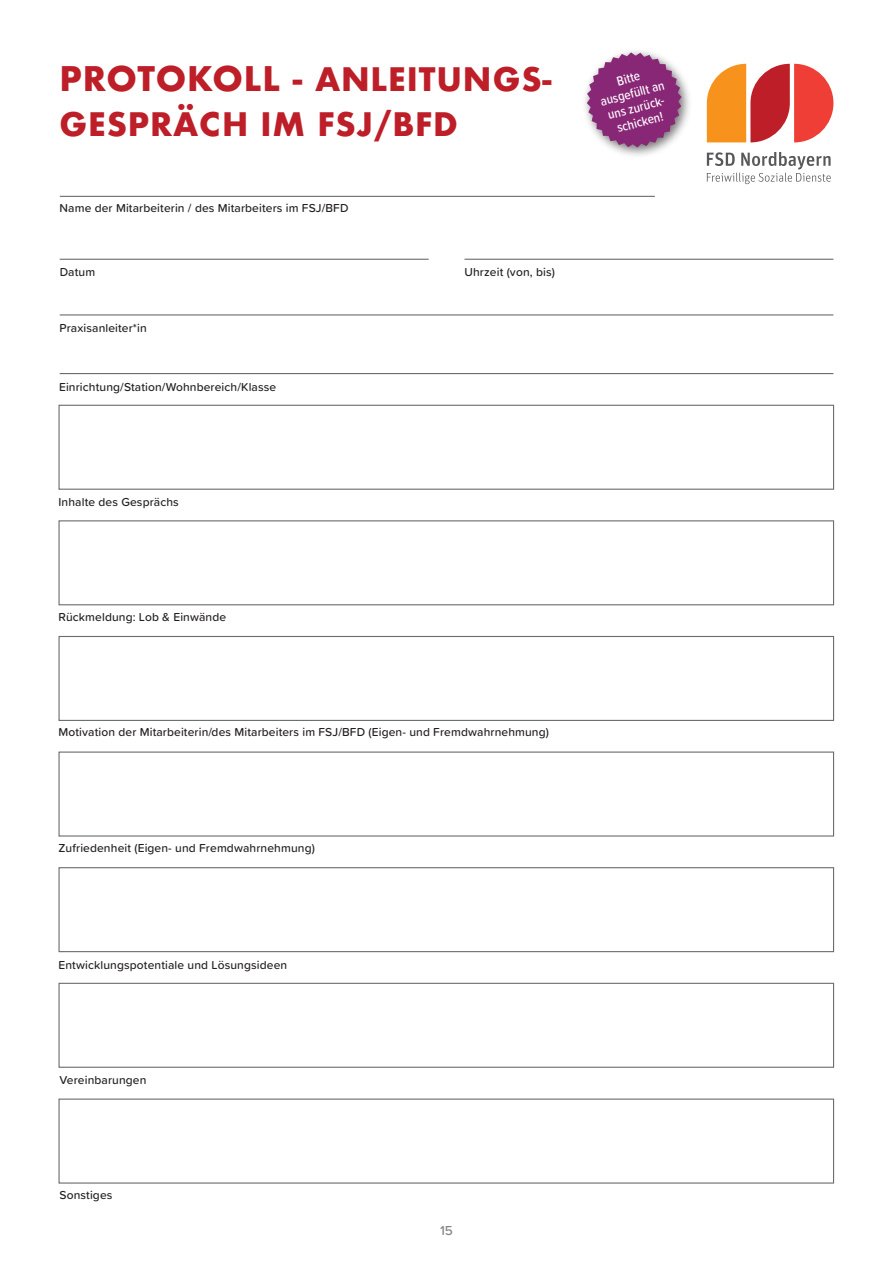
<style>
.page{position:relative;width:893px;height:1263px;background:#fff}
.page>*{position:absolute;margin:0;border:0;box-sizing:border-box;transform-origin:0 0}
.t1{font:700 31.5px/45px "Futura";letter-spacing:.025em;color:#bd1e28}
.t2{font:500 13.5px/15px "Proxima Soft Cond";color:#fff;text-align:center}
.t3{font:500 13.5px "Proxima Soft";color:#808285}
.t4{font:500 12px "Proxima Soft";letter-spacing:.01em;color:#231f20}
.s1{font-size:33px}
</style>
<div class="page">
<svg style="left:707px;top:64px;width:126px;height:78px"></svg>
<svg style="left:707px;top:152px;width:124px;height:32px"></svg>
<div style="left:581px;top:47px;width:112px;height:112px;background:#231f20;opacity:.62"></div>
<svg style="left:587px;top:52px;width:95px;height:96px;background:#a15a94"></svg>
<hr style="left:60px;top:196px;width:595px;height:1px;background:#6c6d70">
<hr style="left:60px;top:259px;width:369px;height:1px;background:#6c6d70">
<hr style="left:60px;top:314px;width:773px;height:1px;background:#6c6d70">
<hr style="left:60px;top:373px;width:773px;height:1px;background:#6c6d70">
<hr style="left:464px;top:259px;width:369px;height:1px;background:#6c6d70">
<div style="left:58px;top:405px;width:776px;height:85px;border:1px solid #6c6d70"></div>
<div style="left:58px;top:520px;width:776px;height:85px;border:1px solid #6c6d70"></div>
<div style="left:58px;top:636px;width:776px;height:85px;border:1px solid #6c6d70"></div>
<div style="left:58px;top:751px;width:776px;height:85px;border:1px solid #6c6d70"></div>
<div style="left:58px;top:867px;width:776px;height:85px;border:1px solid #6c6d70"></div>
<div style="left:58px;top:983px;width:776px;height:85px;border:1px solid #6c6d70"></div>
<div style="left:58px;top:1098px;width:776px;height:85px;border:1px solid #6c6d70"></div>
<h1 class="t1" style="left:60px;top:57px;width:493px"><span class="s1">PROTOKOLL -</span> ANLEITUNGS-<br>GESPRÄCH IM FSJ/BFD</h1>
<p class="t4" style="left:60px;top:199px;width:291px">Name der Mitarbeiterin / des Mitarbeiters im FSJ/BFD</p>
<p class="t4" style="left:60px;top:263px;width:37px">Datum</p>
<p class="t4" style="left:464px;top:263px;width:92px">Uhrzeit (von, bis)</p>
<p class="t4" style="left:60px;top:319px;width:89px">Praxisanleiter*in</p>
<p class="t4" style="left:59px;top:378px;width:219px">Einrichtung/Station/Wohnbereich/Klasse</p>
<p class="t4" style="left:58px;top:493px;width:122px">Inhalte des Gesprächs</p>
<p class="t4" style="left:58px;top:608px;width:169px">Rückmeldung: Lob &amp; Einwände</p>
<p class="t4" style="left:58px;top:723px;width:492px">Motivation der Mitarbeiterin/des Mitarbeiters im FSJ/BFD (Eigen- und Fremdwahrnehmung)</p>
<p class="t4" style="left:58px;top:839px;width:258px">Zufriedenheit (Eigen- und Fremdwahrnehmung)</p>
<p class="t4" style="left:58px;top:956px;width:230px">Entwicklungspotentiale und Lösungsideen</p>
<p class="t4" style="left:60px;top:1070px;width:88px">Vereinbarungen</p>
<p class="t4" style="left:60px;top:1186px;width:54px">Sonstiges</p>
<p class="t3" style="left:440px;top:1220px;width:14px">15</p>
<p class="t2" style="left:595px;top:79px;width:67px;rotate:-15deg">Bitte ausgefüllt an uns zurück&shy;schicken!</p>
</div>
